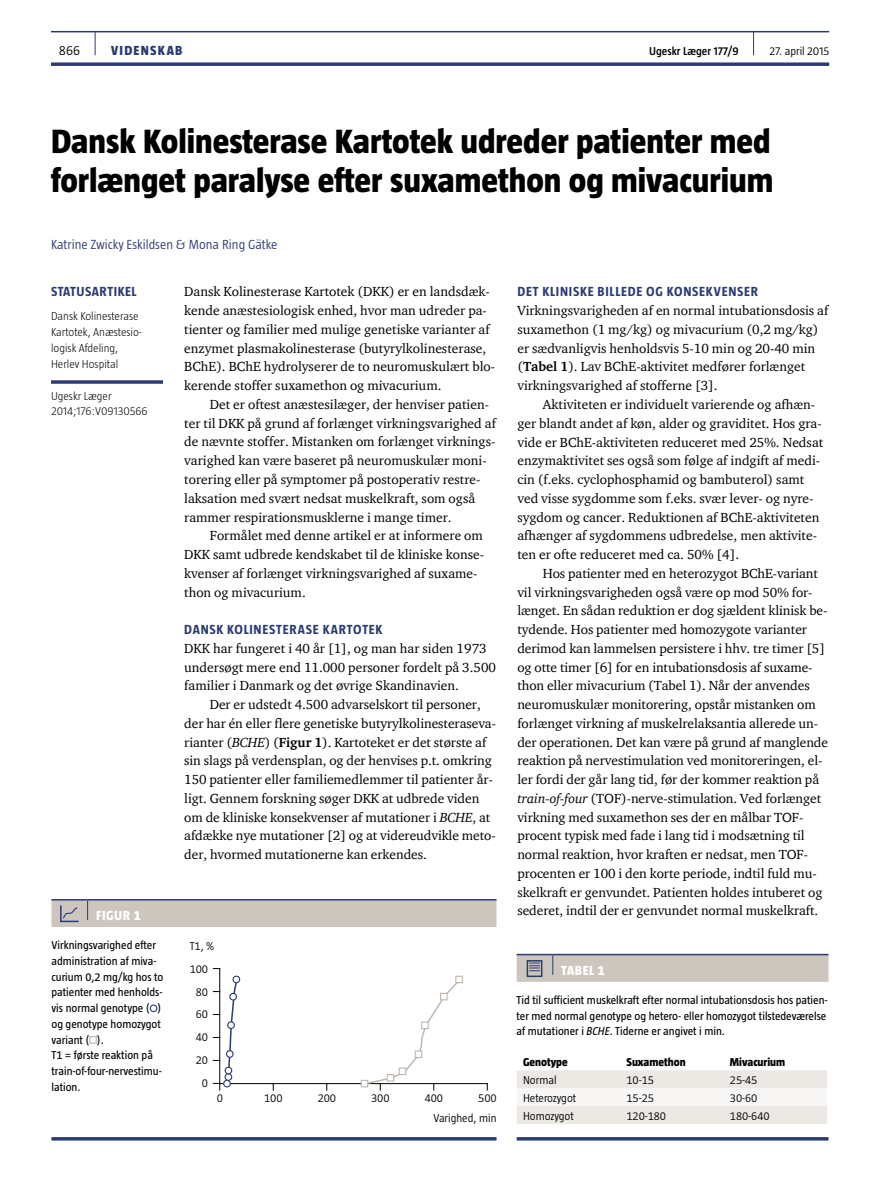
<style>
.page{position:relative;width:893px;height:1191px;background:#fff}
.page>*{position:absolute;margin:0;border:0;box-sizing:border-box;transform-origin:0 0}
.t1{font:800 34.5px/38.2px "Taz";color:#000}
.t2{font:13.5px/18.8px "ITC Charter Com";color:#000}
.t3{font:700 13.5px "Taz";letter-spacing:.055em;color:#2c3a73}
.t4{font:300 13.5px "Taz";color:#2c3a73}
.t5{font:800 13.5px "Taz";letter-spacing:.035em;color:#fff}
.t6{font:800 13.5px "Taz";letter-spacing:.095em;color:#2c3a73}
.t7{font:300 13.5px "Taz";color:#000}
.t8{font:11.7px/15.8px "Taz";color:#000;text-align:justify}
.t9{font:300 11.7px/23px "Taz";color:#000;text-align:center}
.t10{font:300 11.7px/15.8px "Taz";color:#000}
.t11{font:800 11.7px "Taz";color:#000}
.t12{font:600 11.7px "Taz";color:#000}
.s1{font-style:italic}
.s2{font-weight:700}
</style>
<div class="page">
<hr style="left:51px;top:31px;width:778px;height:1px;background:#2c3a73">
<svg style="left:51px;top:62px;width:778px;height:4px;background:#485485"></svg>
<svg style="left:95px;top:32px;width:1px;height:23px"></svg>
<svg style="left:753px;top:32px;width:1px;height:23px"></svg>
<svg style="left:51px;top:380px;width:112px;height:4px"></svg>
<hr style="left:517px;top:953px;width:36px;height:2px;background:#2c3a73">
<hr style="left:553px;top:953px;width:275px;height:2px;background:#2c3a73">
<svg style="left:517px;top:954px;width:311px;height:27px;background:#c2bcb8"></svg>
<svg style="left:517px;top:1070px;width:310px;height:54px"></svg>
<hr style="left:517px;top:1137px;width:311px;height:3px;background:#2c3a73">
<svg style="left:51px;top:899px;width:445px;height:28px;background:#c3bdb9"></svg>
<div style="left:150px;top:1004px;width:7px;height:8px;border:1px solid #2c3a73;border-radius:50%"></div>
<div style="left:89px;top:1036px;width:8px;height:7px;background:#fff;border:1px solid #c0b8b0"></div>
<svg style="left:213px;top:968px;width:275px;height:123px"></svg>
<div style="left:227px;top:1021px;width:8px;height:8px;border:1px solid #2c3a73;border-radius:50%"></div>
<svg style="left:230px;top:993px;width:6px;height:7px"></svg>
<div style="left:229px;top:992px;width:8px;height:8px;border:1px solid #2c3a73;border-radius:50%"></div>
<div style="left:233px;top:976px;width:7px;height:6px;background:#fff;border-radius:50%"></div>
<div style="left:233px;top:975px;width:7px;height:8px;border:1px solid #2c3a73;border-radius:50%"></div>
<div style="left:361px;top:1079px;width:7px;height:8px;background:#fff;border:1px solid #c0b8b0"></div>
<div style="left:387px;top:1074px;width:7px;height:7px;background:#fff;border:1px solid #c0b8b0"></div>
<div style="left:399px;top:1067px;width:7px;height:8px;background:#fff;border:1px solid #c0b8b0"></div>
<div style="left:415px;top:1050px;width:7px;height:8px;background:#fff;border:1px solid #c0b8b0"></div>
<div style="left:421px;top:1021px;width:8px;height:8px;background:#fff;border:1px solid #c0b8b0"></div>
<div style="left:440px;top:992px;width:8px;height:8px;background:#fff;border:1px solid #c0b8b0"></div>
<div style="left:455px;top:975px;width:8px;height:8px;background:#fff;border:1px solid #c0b8b0"></div>
<hr style="left:51px;top:1137px;width:445px;height:3px;background:#2c3a73">
<p class="t7" style="left:59px;top:43px;width:23px">866</p>
<p class="t6" style="left:111px;top:43px;width:73px">VIDENSKAB</p>
<p class="t12" style="left:649px;top:45px;width:91px">Ugeskr Læger 177/9</p>
<p class="t9" style="left:770px;top:40px;width:61px">27. april 2015</p>
<h1 class="t1" style="left:51px;top:122px;width:724px">Dansk Kolinesterase Kartotek udreder patienter med forlænget paralyse efter suxamethon og mivacurium</h1>
<p class="t4" style="left:51px;top:237px;width:228px">Katrine Zwicky Eskildsen &amp; Mona Ring Gätke</p>
<p class="t3" style="left:51px;top:284px;width:8px">STAT</p>
<p class="t3" style="left:76px;top:284px;width:62px">USARTIKEL</p>
<p class="t2" style="left:184px;top:282px;width:312px">Dansk Kolinesterase Kartotek (DKK) er en landsdæk&shy;kende anæstesiologisk enhed, hvor man udreder pa&shy;tienter og familier med mulige genetiske varianter af enzymet plasmakolinesterase (butyrylkolinesterase, BChE). BChE hydrolyserer de to neuromuskulært blo&shy;kerende stoffer suxamethon og mivacurium.</p>
<p class="t2" style="left:184px;top:395px;width:313px;text-indent:26px">Det er oftest anæstesilæger, der henviser patien&shy;ter til DKK på grund af forlænget virkningsvarighed af de nævnte stoffer. Mistanken om forlænget virknings&shy;varighed kan være baseret på neuromuskulær moni&shy;torering eller på symptomer på postoperativ restre&shy;laksation med svært nedsat muskelkraft, som også rammer respirationsmusklerne i mange timer.</p>
<p class="t2" style="left:184px;top:526px;width:301px;text-indent:26px">Formålet med denne artikel er at informere om DKK samt udbrede kendskabet til de kliniske konse&shy;kvenser af forlænget virkningsvarighed af suxame&shy;thon og mivacurium.</p>
<p class="t3" style="left:184px;top:622px;width:200px">DANSK KOLINESTERASE KARTOTEK</p>
<p class="t2" style="left:184px;top:638px;width:313px">DKK har fungeret i 40 år [1], og man har siden 1973 undersøgt mere end 11.000 personer fordelt på 3.500 familier i Danmark og det øvrige Skandinavien.</p>
<p class="t2" style="left:184px;top:695px;width:313px;text-indent:26px">Der er udstedt 4.500 advarselskort til personer, der har én eller flere genetiske butyrylkolinesteraseva&shy;rianter (<span class="s1">BCHE</span>) (<span class="s2">Figur 1</span>). Kartoteket er det største af sin slags på verdensplan, og der henvises p.t. omkring 150 patienter eller familiemedlemmer til patienter år&shy;ligt. Gennem forskning søger DKK at udbrede viden om de kliniske konsekvenser af mutationer i <span class="s1">BCHE</span>, at afdække nye mutationer [2] og at videreudvikle meto&shy;der, hvormed mutationerne kan erkendes.</p>
<p class="t10" style="left:51px;top:308px;width:92px">Dansk Kolinesterase<br>Kartotek, Anæstesio&shy;logisk Afdeling,<br>Herlev Hospital</p>
<p class="t10" style="left:51px;top:387px;width:98px">Ugeskr Læger<br>2014;176:V09130566</p>
<p class="t5" style="left:96px;top:908px;width:46px">Figur 1</p>
<p class="t8" style="left:51px;top:937px;width:113px;text-align:left">Virkningsvarighed efter administration af miva&shy;curium 0,2 mg/kg hos to patienter med henholds&shy;vis normal genotype ( ) og genotype homozygot variant ( ).<br>T1 = første reaktion på train-of-four-nervestimu&shy;lation.</p>
<p class="t9" style="left:190px;top:934px;width:26px">T1, %<br>100<br>80<br>60<br>40<br>20<br>0</p>
<p class="t9" style="left:434px;top:1088px;width:64px;line-height:19.6px;text-align:right">500<br>Varighed, min</p>
<p class="t9" style="left:217px;top:1086px;width:8px">0</p>
<p class="t9" style="left:264px;top:1086px;width:20px">100</p>
<p class="t9" style="left:318px;top:1086px;width:20px">200</p>
<p class="t9" style="left:371px;top:1086px;width:20px">300</p>
<p class="t9" style="left:425px;top:1086px;width:20px">400</p>
<p class="t3" style="left:517px;top:284px;width:166px">DET KLINISKE BILLEDE OG KONS</p>
<p class="t3" style="left:699px;top:284px;width:60px">EKVENSER</p>
<p class="t2" style="left:517px;top:301px;width:313px">Virkningsvarigheden af en normal intubationsdosis af suxamethon (1 mg/kg) og mivacurium (0,2 mg/kg) er sædvanligvis henholdsvis 5-10 min og 20-40 min (<span class="s2">Tabel 1</span>). Lav BChE-aktivitet medfører forlænget virkningsvarighed af stofferne [3].</p>
<p class="t2" style="left:517px;top:395px;width:307px;text-indent:26px">Aktiviteten er individuelt varierende og afhæn&shy;ger blandt andet af køn, alder og graviditet. Hos gra&shy;vide er BChE-aktiviteten reduceret med 25%. Nedsat enzymaktivitet ses også som følge af indgift af medi&shy;cin (f.eks. cyclophosphamid og bambuterol) samt ved visse sygdomme som f.eks. svær lever- og nyre&shy;sygdom og cancer. Reduktionen af BChE-aktiviteten afhænger af sygdommens udbredelse, men aktivite&shy;ten er ofte reduceret med ca. 50% [4].</p>
<p class="t2" style="left:517px;top:563px;width:312px;text-indent:26px">Hos patienter med en heterozygot BChE-variant vil virkningsvarigheden også være op mod 50% for&shy;længet. En sådan reduktion er dog sjældent klinisk be&shy;tydende. Hos patienter med homozygote varianter derimod kan lammelsen persistere i hhv. tre timer [5] og otte timer [6] for en intubationsdosis af suxame&shy;thon eller mivacurium (Tabel 1). Når der anvendes neuromuskulær monitorering, opstår mistanken om forlænget virkning af muskelrelaksantia allerede un&shy;der operationen. Det kan være på grund af manglende reaktion på nervestimulation ved monitoreringen, el&shy;ler fordi der går lang tid, før der kommer reaktion på <span class="s1">train-of-four</span> (TOF)-nerve-stimulation. Ved forlænget virkning med suxamethon ses der en målbar TOF&shy;procent typisk med fade i lang tid i modsætning til normal reaktion, hvor kraften er nedsat, men TOF&shy;procenten er 100 i den korte periode, indtil fuld mu&shy;skelkraft er genvundet. Patienten holdes intuberet og sederet, indtil der er genvundet normal muskelkraft.</p>
<p class="t5" style="left:561px;top:962px;width:45px">Tabe l 1</p>
<p class="t8" style="left:517px;top:992px;width:312px">Tid til sufficient muskelkraft efter normal intubationsdosis hos patien&shy;ter med normal genotype og hetero- eller homozygot tilstedeværelse af mutationer i <span class="s1">BCHE</span>. Tiderne er angivet i min.</p>
<p class="t11" style="left:523px;top:1055px;width:46px">Genotype</p>
<p class="t11" style="left:626px;top:1055px;width:61px">Suxamethon</p>
<p class="t11" style="left:730px;top:1055px;width:57px">Mivacurium</p>
<p class="t9" style="left:523px;top:1068px;width:35px">Normal</p>
<p class="t9" style="left:626px;top:1068px;width:29px">10-15</p>
<p class="t9" style="left:730px;top:1068px;width:29px">25-45</p>
<p class="t9" style="left:523px;top:1086px;width:55px">Heterozygot</p>
<p class="t9" style="left:626px;top:1086px;width:29px">15-25</p>
<p class="t9" style="left:730px;top:1086px;width:29px">30-60</p>
<p class="t9" style="left:523px;top:1104px;width:52px">Homozygot</p>
<p class="t9" style="left:626px;top:1104px;width:41px">120-180</p>
<p class="t9" style="left:730px;top:1104px;width:41px">180-640</p>
</div>
